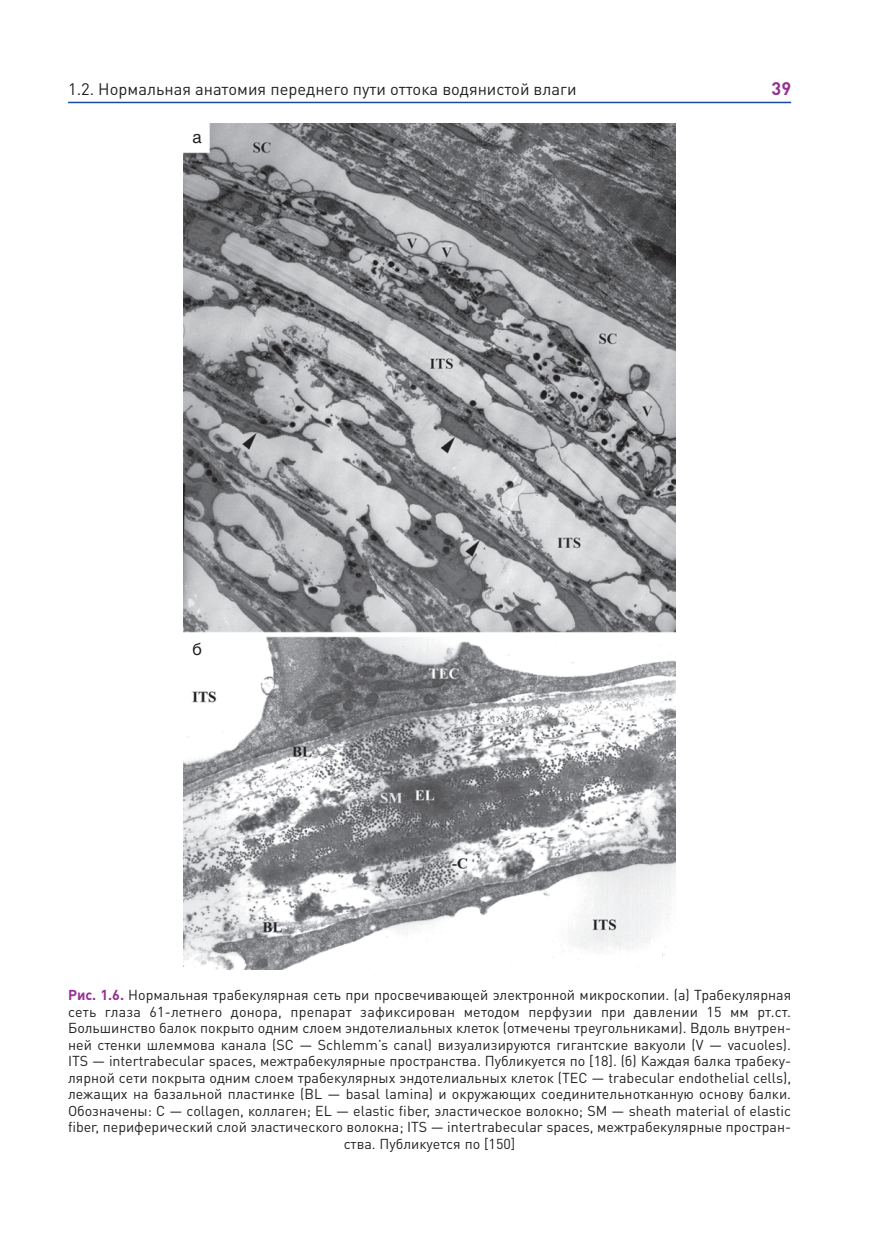
<style>
.page{position:relative;width:872px;height:1234px;background:#fff}
.page>*{position:absolute;margin:0;border:0;box-sizing:border-box;transform-origin:0 0}
.t1{font:700 18px "DIN Pro";color:#963193}
.t2{font:16.8px "Helios";color:#231f20}
.t3{font:16.5px "DIN Pro";color:#231f20}
.t4{font:14.25px/16.5px "DIN Pro";color:#231f20;text-align:center}
.s1{font-weight:700;color:#963193}
</style>
<div class="page">
<hr style="left:68px;top:102px;width:723px;height:1px;background:#1b4ba0">
<img style="left:183px;top:123px;width:493px;height:845px">
<p class="t3" style="left:68px;top:83px;width:510px">1.2. Нормальная анатомия переднего пути оттока водянистой влаги</p>
<p class="t1" style="left:771px;top:82px;width:21px">39</p>
<p class="t2" style="left:192px;top:127px;width:11px">а</p>
<p class="t2" style="left:192px;top:639px;width:11px">б</p>
<p class="t4" style="left:68px;top:988px;width:724px"><span class="s1">Рис. 1.6.</span> Нормальная трабекулярная сеть при просвечивающей электронной микроскопии. (a) Трабекулярная сеть глаза 61-летнего донора, препарат зафиксирован методом перфузии при давлении 15 мм рт.ст.<br>Большинство балок покрыто одним слоем эндотелиальных клеток (отмечены треугольниками). Вдоль внутрен&shy;ней стенки шлеммова канала (SC — Schlemm’s canal) визуализируются гигантские вакуоли (V — vacuoles).<br>ITS — intertrabecular spaces, межтрабекулярные пространства. Публикуется по [18]. (б) Каждая балка трабеку&shy;лярной сети покрыта одним слоем трабекулярных эндотелиальных клеток (TEC — trabecular endothelial cells), лежащих на базальной пластинке (BL — basal lamina) и окружающих соединительнотканную основу балки.<br>Обозначены: C — collagen, коллаген; EL — elastic fiber, эластическое волокно; SM — sheath material of elastic fiber, периферический слой эластического волокна; ITS — intertrabecular spaces, межтрабекулярные простран&shy;ства. Публикуется по [150]</p>
</div>
